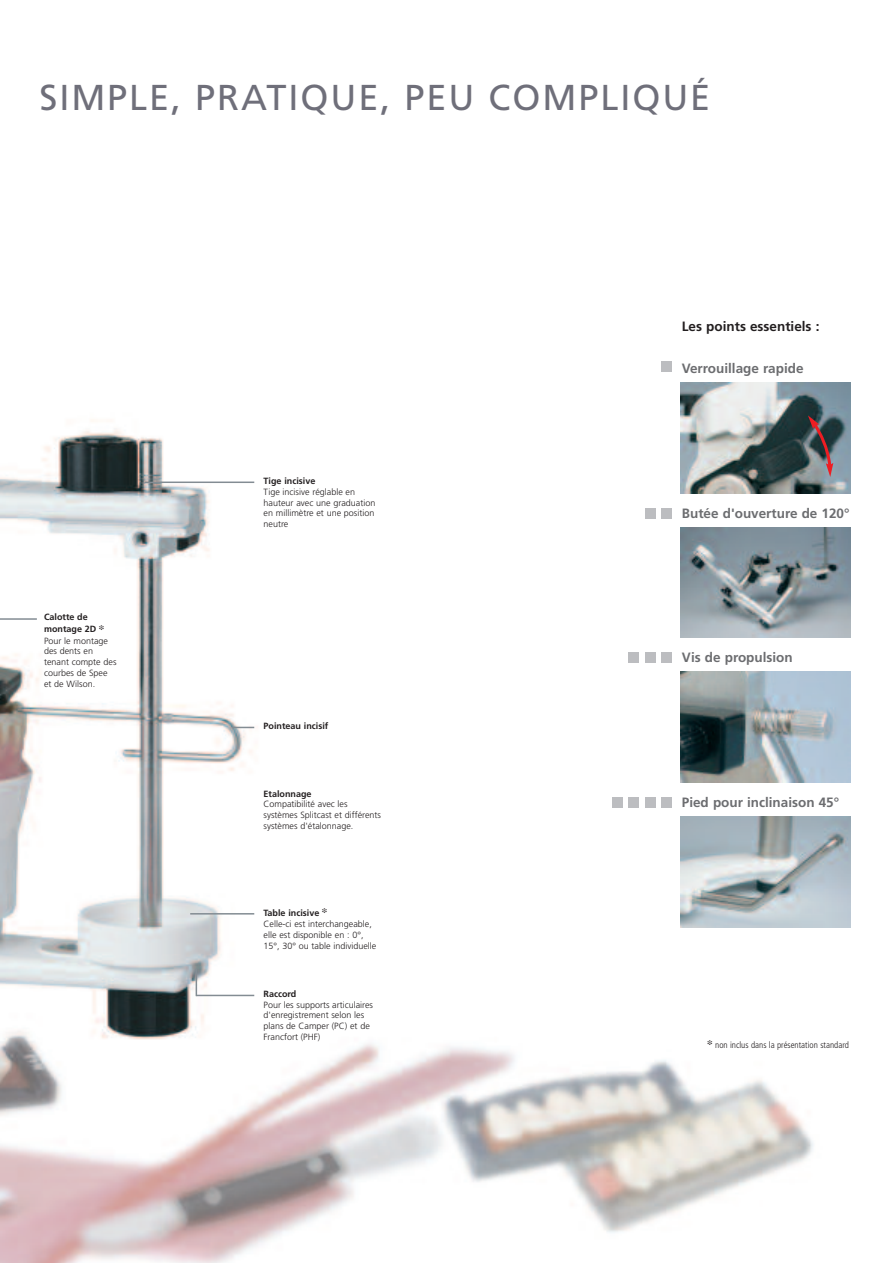
<style>
.page{position:relative;width:893px;height:1263px;background:#fff}
.page>*{position:absolute;margin:0;border:0;box-sizing:border-box;transform-origin:0 0}
.t1{font:36px "Frutiger";letter-spacing:.055em;color:#6f6f7a}
.t2{font:700 13.5px "Frutiger";color:#6c6d70}
.t3{font:700 13.5px "Frutiger";color:#231f20}
.t4{font:300 9px/10.8px "Frutiger";color:#231f20}
.t5{font:700 9px "Frutiger";color:#231f20}
.t6{font:300 condensed 9px "Frutiger";color:#231f20}
.s1{font-weight:700}
</style>
<div class="page">
<img style="left:0;top:371px;width:850px;height:892px">
<hr style="left:196px;top:995px;width:58px;height:1px;background:#838c93">
<svg style="left:196px;top:969px;width:1px;height:26px"></svg>
<hr style="left:190px;top:913px;width:64px;height:1px;background:#838c93">
<hr style="left:0;top:618px;width:37px;height:2px;background:#838c93">
<hr style="left:145px;top:481px;width:109px;height:2px;background:#838c93">
<svg style="left:232px;top:727px;width:22px;height:1px"></svg>
<img style="left:680px;top:383px;width:170px;height:110px">
<img style="left:680px;top:672px;width:170px;height:110px">
<img style="left:680px;top:816px;width:170px;height:111px">
<div style="left:661px;top:361px;width:11px;height:10px;background:#bcbdc0"></div>
<svg style="left:808px;top:415px;width:25px;height:62px;background:#6c5f64"></svg>
<img style="left:680px;top:527px;width:170px;height:111px">
<div style="left:612px;top:797px;width:10px;height:11px;background:#bcbdc0"></div>
<div style="left:628px;top:797px;width:11px;height:11px;background:#bcbdc0"></div>
<div style="left:645px;top:797px;width:10px;height:11px;background:#bcbdc0"></div>
<div style="left:661px;top:797px;width:11px;height:11px;background:#bcbdc0"></div>
<div style="left:628px;top:652px;width:11px;height:11px;background:#bcbdc0"></div>
<div style="left:645px;top:652px;width:10px;height:11px;background:#bcbdc0"></div>
<div style="left:661px;top:652px;width:11px;height:11px;background:#bcbdc0"></div>
<div style="left:645px;top:508px;width:10px;height:11px;background:#bcbdc0"></div>
<div style="left:661px;top:508px;width:11px;height:11px;background:#bcbdc0"></div>
<h1 class="t1" style="left:39px;top:83px;width:672px">SIMPLE, PRATIQUE, PEU COMPLIQUÉ</h1>
<h2 class="t3" style="left:682px;top:320px;width:139px">Les points essentiels :</h2>
<p class="t4" style="left:44px;top:612px;width:74px"><span class="s1">Calotte de montage 2D</span> ❉<br>Pour le montage des dents en tenant compte des courbes de Spee et de Wilson.</p>
<p class="t5" style="left:264px;top:477px;width:53px">Tige incisive</p>
<p class="t4" style="left:264px;top:487px;width:113px">Tige incisive réglable en hauteur avec une graduation en millimètre et une position neutre</p>
<p class="t5" style="left:264px;top:722px;width:66px">Pointeau incisif</p>
<p class="t5" style="left:264px;top:790px;width:50px">Etalonnage</p>
<p class="t4" style="left:264px;top:799px;width:119px">Compatibilité avec les systèmes Splitcast et différents systèmes d'étalonnage.</p>
<p class="t4" style="left:264px;top:908px;width:114px"><span class="s1">Table incisive</span> ❉<br>Celle-ci est interchangeable, elle est disponible en : 0°,<br>15°, 30° ou table individuelle</p>
<p class="t5" style="left:264px;top:990px;width:34px">Raccord</p>
<p class="t4" style="left:264px;top:1000px;width:111px">Pour les supports articulaires d'enregistrement selon les plans de Camper (PC) et de<br>Francfort (PHF)</p>
<h2 class="t2" style="left:682px;top:363px;width:123px">Verrouillage rapide</h2>
<h2 class="t2" style="left:682px;top:507px;width:169px">Butée d'ouverture de 120°</h2>
<h2 class="t2" style="left:682px;top:652px;width:112px">Vis de propulsion</h2>
<h2 class="t2" style="left:682px;top:797px;width:159px">Pied pour inclinaison 45°</h2>
<p class="t6" style="left:708px;top:1041px;width:143px">❉ non inclus dans la présentation standard</p>
</div>
